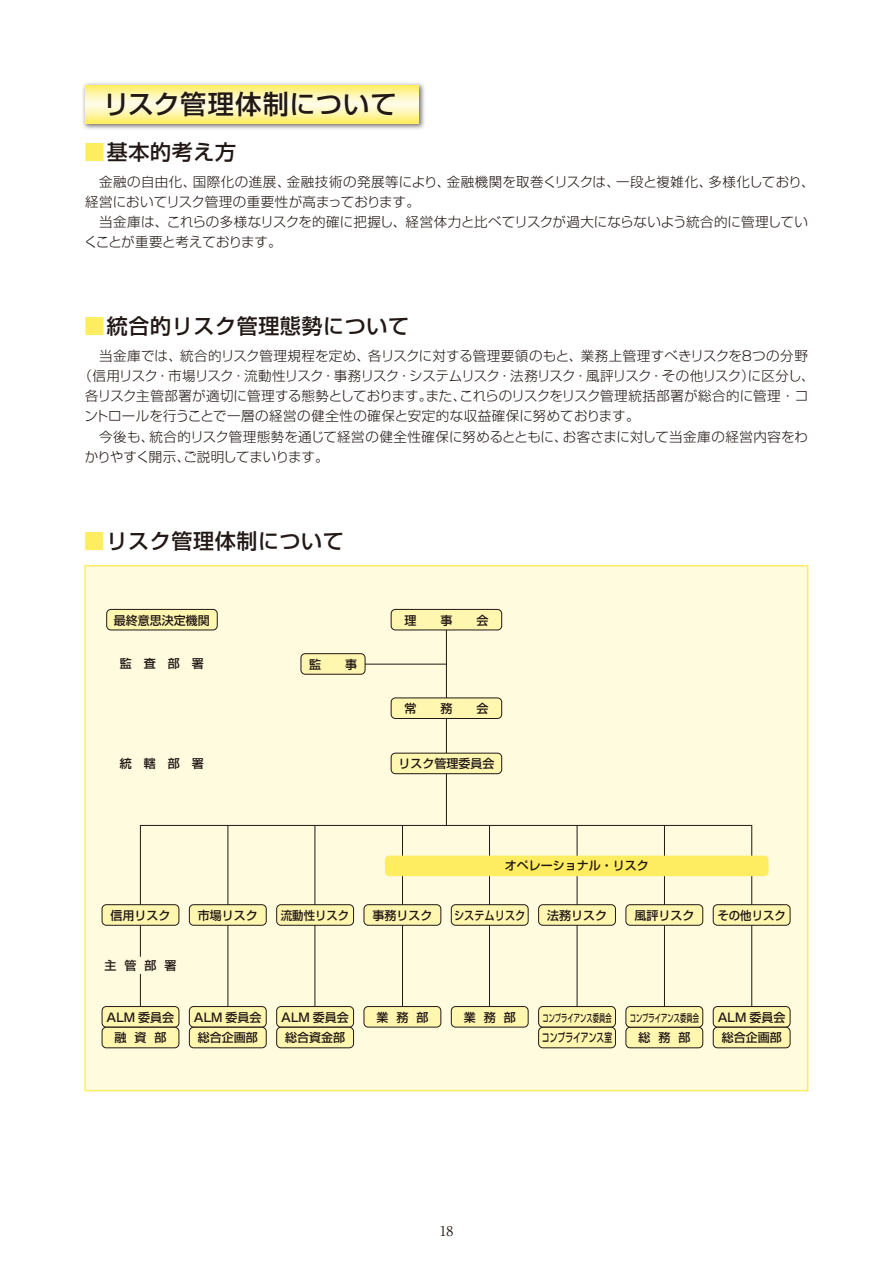
<style>
.page{position:relative;width:893px;height:1263px;background:#fff}
.page>*{position:absolute;margin:0;border:0;box-sizing:border-box;transform-origin:0 0}
.t1{font:500 26.25px "Shin Go Pro";letter-spacing:.03em;color:#221815}
.t2{font:500 21px "Shin Go Pro";letter-spacing:.03em;color:#221815}
.t3{font:300 13.5px/20.2px "Shin Go Pro";letter-spacing:.005em;color:#221815}
.t4{font:300 13.5px "Shin Go Pro";letter-spacing:-.05em;color:#221815}
.t5{font:300 13.5px "Shin Go Pro";letter-spacing:.025em;color:#221815}
.t6{font:13.5px "Ryumin Pro";color:#221815}
.t7{font:500 12px/20.7px "Shin Go Pro";color:#221815;text-align:center}
.t8{font:500 12px "Shin Go Pro";color:#221815;scale:.95 1}
.t9{font:500 12px "Shin Go Pro";color:#221815;scale:.65 1}
.t10{font:500 12px "Shin Go Pro";color:#221815;scale:.85 1}
.t11{font:500 10.5px "Shin Go Pro";color:#221815;scale:.6 1}
.s1{color:#ffed61}
</style>
<div class="page">
<div style="left:84px;top:565px;width:724px;height:526px;background:#fffbdf;border:2px solid #ffed61"></div>
<hr style="left:333px;top:664px;width:113px;height:1px;background:#221815">
<svg style="left:140px;top:825px;width:612px;height:213px"></svg>
<hr style="left:446px;top:620px;width:1px;height:205px;background:#221815">
<div style="left:391px;top:609px;width:111px;height:21px;background:#fff6b0;border-radius:4px"></div>
<div style="left:391px;top:609px;width:111px;height:21px;border:1px solid #221815;border-radius:4px"></div>
<div style="left:107px;top:609px;width:110px;height:21px;background:#fff6b0;border-radius:4px"></div>
<div style="left:106px;top:609px;width:111px;height:21px;border:1px solid #221815;border-radius:4px"></div>
<div style="left:391px;top:698px;width:111px;height:20px;background:#fff6b0;border-radius:4px"></div>
<div style="left:391px;top:698px;width:111px;height:21px;border:1px solid #221815;border-radius:4px"></div>
<div style="left:391px;top:753px;width:111px;height:21px;background:#fff6b0;border-radius:4px"></div>
<div style="left:391px;top:753px;width:111px;height:21px;border:1px solid #221815;border-radius:4px"></div>
<div style="left:301px;top:654px;width:64px;height:20px;background:#fff6b0;border-radius:4px"></div>
<div style="left:301px;top:653px;width:64px;height:21px;border:1px solid #221815;border-radius:4px"></div>
<div style="left:364px;top:905px;width:77px;height:20px;background:#fff6b0;border-radius:4px"></div>
<div style="left:364px;top:904px;width:77px;height:21px;border:1px solid #221815;border-radius:4px"></div>
<div style="left:385px;top:856px;width:383px;height:20px;background:#ffed61;border-radius:4px"></div>
<div style="left:364px;top:1006px;width:77px;height:21px;background:#fff6b0;border-radius:4px"></div>
<div style="left:364px;top:1006px;width:77px;height:21px;border:1px solid #221815;border-radius:4px"></div>
<div style="left:451px;top:905px;width:77px;height:20px;background:#fff6b0;border-radius:4px"></div>
<div style="left:451px;top:904px;width:77px;height:21px;border:1px solid #221815;border-radius:4px"></div>
<div style="left:451px;top:1006px;width:77px;height:21px;background:#fff6b0;border-radius:4px"></div>
<div style="left:451px;top:1006px;width:77px;height:21px;border:1px solid #221815;border-radius:4px"></div>
<div style="left:102px;top:905px;width:77px;height:20px;background:#fff6b0;border-radius:4px"></div>
<div style="left:102px;top:904px;width:77px;height:21px;border:1px solid #221815;border-radius:4px"></div>
<div style="left:102px;top:1006px;width:77px;height:21px;background:#fff6b0;border-radius:4px"></div>
<div style="left:102px;top:1006px;width:77px;height:21px;border:1px solid #221815;border-radius:4px"></div>
<div style="left:102px;top:1027px;width:77px;height:21px;background:#fff6b0;border-radius:4px"></div>
<div style="left:102px;top:1027px;width:77px;height:21px;border:1px solid #221815;border-radius:4px"></div>
<div style="left:189px;top:905px;width:77px;height:20px;background:#fff6b0;border-radius:4px"></div>
<div style="left:189px;top:904px;width:77px;height:21px;border:1px solid #221815;border-radius:4px"></div>
<div style="left:189px;top:1006px;width:77px;height:21px;background:#fff6b0;border-radius:4px"></div>
<div style="left:189px;top:1006px;width:77px;height:21px;border:1px solid #221815;border-radius:4px"></div>
<div style="left:189px;top:1027px;width:77px;height:21px;background:#fff6b0;border-radius:4px"></div>
<div style="left:189px;top:1027px;width:77px;height:21px;border:1px solid #221815;border-radius:4px"></div>
<div style="left:277px;top:905px;width:77px;height:20px;background:#fff6b0;border-radius:4px"></div>
<div style="left:276px;top:904px;width:78px;height:21px;border:1px solid #221815;border-radius:4px"></div>
<div style="left:277px;top:1006px;width:77px;height:21px;background:#fff6b0;border-radius:4px"></div>
<div style="left:276px;top:1006px;width:78px;height:21px;border:1px solid #221815;border-radius:4px"></div>
<div style="left:277px;top:1027px;width:77px;height:21px;background:#fff6b0;border-radius:4px"></div>
<div style="left:276px;top:1027px;width:78px;height:21px;border:1px solid #221815;border-radius:4px"></div>
<div style="left:539px;top:905px;width:76px;height:20px;background:#fff6b0;border-radius:4px"></div>
<div style="left:538px;top:904px;width:78px;height:21px;border:1px solid #221815;border-radius:4px"></div>
<div style="left:539px;top:1006px;width:76px;height:21px;background:#fff6b0;border-radius:4px"></div>
<div style="left:538px;top:1006px;width:78px;height:21px;border:1px solid #221815;border-radius:4px"></div>
<div style="left:539px;top:1027px;width:76px;height:21px;background:#fff6b0;border-radius:4px"></div>
<div style="left:538px;top:1027px;width:78px;height:21px;border:1px solid #221815;border-radius:4px"></div>
<div style="left:713px;top:905px;width:77px;height:20px;background:#fff6b0;border-radius:4px"></div>
<div style="left:713px;top:904px;width:77px;height:21px;border:1px solid #221815;border-radius:4px"></div>
<div style="left:713px;top:1006px;width:77px;height:21px;background:#fff6b0;border-radius:4px"></div>
<div style="left:713px;top:1006px;width:77px;height:21px;border:1px solid #221815;border-radius:4px"></div>
<div style="left:713px;top:1027px;width:77px;height:21px;background:#fff6b0;border-radius:4px"></div>
<div style="left:713px;top:1027px;width:77px;height:21px;border:1px solid #221815;border-radius:4px"></div>
<div style="left:626px;top:1027px;width:77px;height:21px;background:#fff6b0;border-radius:4px"></div>
<div style="left:626px;top:1027px;width:77px;height:21px;border:1px solid #221815;border-radius:4px"></div>
<div style="left:626px;top:905px;width:77px;height:20px;background:#fff6b0;border-radius:4px"></div>
<div style="left:626px;top:904px;width:77px;height:21px;border:1px solid #221815;border-radius:4px"></div>
<div style="left:626px;top:1006px;width:77px;height:21px;background:#fff6b0;border-radius:4px"></div>
<div style="left:626px;top:1006px;width:77px;height:21px;border:1px solid #221815;border-radius:4px"></div>
<img style="left:83px;top:83px;width:342px;height:46px">
<svg style="left:85px;top:85px;width:333px;height:38px;background:#fff5ab"></svg>
<p class="t1" style="left:103px;top:82px;width:295px">リスク管理体制について</p>
<p class="t2" style="left:84px;top:135px;width:153px"><span class="s1">■</span>基本的考え方</p>
<p class="t3" style="left:84px;top:170px;width:732px">　金融の自由化、国際化の進展、金融技術の発展等により、金融機関を取巻くリスクは、一段と複雑化、多様化しており、経営においてリスク管理の重要性が高まっております。<br>　当金庫は、これらの多様なリスクを的確に把握し、経営体力と比べてリスクが過大にならないよう統合的に管理していくことが重要と考えております。</p>
<p class="t2" style="left:84px;top:309px;width:326px"><span class="s1">■</span>統合的リスク管理態勢について</p>
<p class="t3" style="left:85px;top:344px;width:724px">　当金庫では、統合的リスク管理規程を定め、各リスクに対する管理要領のもと、業務上管理すべきリスクを８つの分野</p>
<p class="t4" style="left:78px;top:365px;width:738px">（信用リスク・市場リスク・流動性リスク・事務リスク・システムリスク・法務リスク・風評リスク・その他リスク）に区分し、</p>
<p class="t3" style="left:85px;top:384px;width:725px">各リスク主管部署が適切に管理する態勢としております。また、これらのリスクをリスク管理統括部署が総合的に管理・コ</p>
<p class="t5" style="left:85px;top:405px;width:556px">ントロールを行うことで一層の経営の健全性の確保と安定的な収益確保に努めております。</p>
<p class="t3" style="left:85px;top:425px;width:724px">　今後も、統合的リスク管理態勢を通じて経営の健全性確保に努めるとともに、お客さまに対して当金庫の経営内容をわ</p>
<p class="t4" style="left:85px;top:446px;width:245px">かりやすく開示、ご説明してまいります。</p>
<p class="t2" style="left:84px;top:523px;width:261px"><span class="s1">■</span>リスク管理体制について</p>
<p class="t7" style="left:114px;top:608px;width:98px">最終意思決定機関</p>
<p class="t7" style="left:120px;top:652px;width:85px">監　査　部　署</p>
<p class="t7" style="left:309px;top:652px;width:49px">監　　事</p>
<p class="t7" style="left:120px;top:752px;width:85px">統　轄　部　署</p>
<p class="t7" style="left:398px;top:752px;width:97px">リスク管理委員会</p>
<p class="t7" style="left:110px;top:903px;width:61px">信用リスク</p>
<p class="t7" style="left:104px;top:954px;width:73px">主 管 部 署</p>
<p class="t7" style="left:107px;top:1005px;width:69px">ALM 委員会融 資 部</p>
<p class="t7" style="left:198px;top:903px;width:61px">市場リスク</p>
<p class="t7" style="left:194px;top:1005px;width:69px">ALM 委員会総合企画部</p>
<p class="t8" style="left:281px;top:905px;width:73px">流動性リスク</p>
<p class="t7" style="left:281px;top:1005px;width:69px">ALM 委員会総合資金部</p>
<p class="t7" style="left:372px;top:903px;width:61px">事務リスク</p>
<p class="t7" style="left:505px;top:854px;width:145px">オペレーショナル・リスク</p>
<p class="t10" style="left:454px;top:905px;width:86px">システムリスク</p>
<p class="t7" style="left:547px;top:903px;width:61px">法務リスク</p>
<p class="t7" style="left:634px;top:903px;width:61px">風評リスク</p>
<p class="t8" style="left:717px;top:905px;width:73px">その他リスク</p>
<p class="t7" style="left:376px;top:1005px;width:53px">業 務 部</p>
<p class="t7" style="left:464px;top:1005px;width:53px">業 務 部</p>
<p class="t11" style="left:542px;top:1009px;width:117px">コンプライアンス委員会</p>
<p class="t9" style="left:542px;top:1028px;width:109px">コンプライアンス室</p>
<p class="t11" style="left:630px;top:1009px;width:117px">コンプライアンス委員会</p>
<p class="t7" style="left:638px;top:1026px;width:53px">総 務 部</p>
<p class="t7" style="left:718px;top:1005px;width:69px">ALM 委員会総合企画部</p>
<p class="t6" style="left:440px;top:1220px;width:15px">18</p>
</div>
